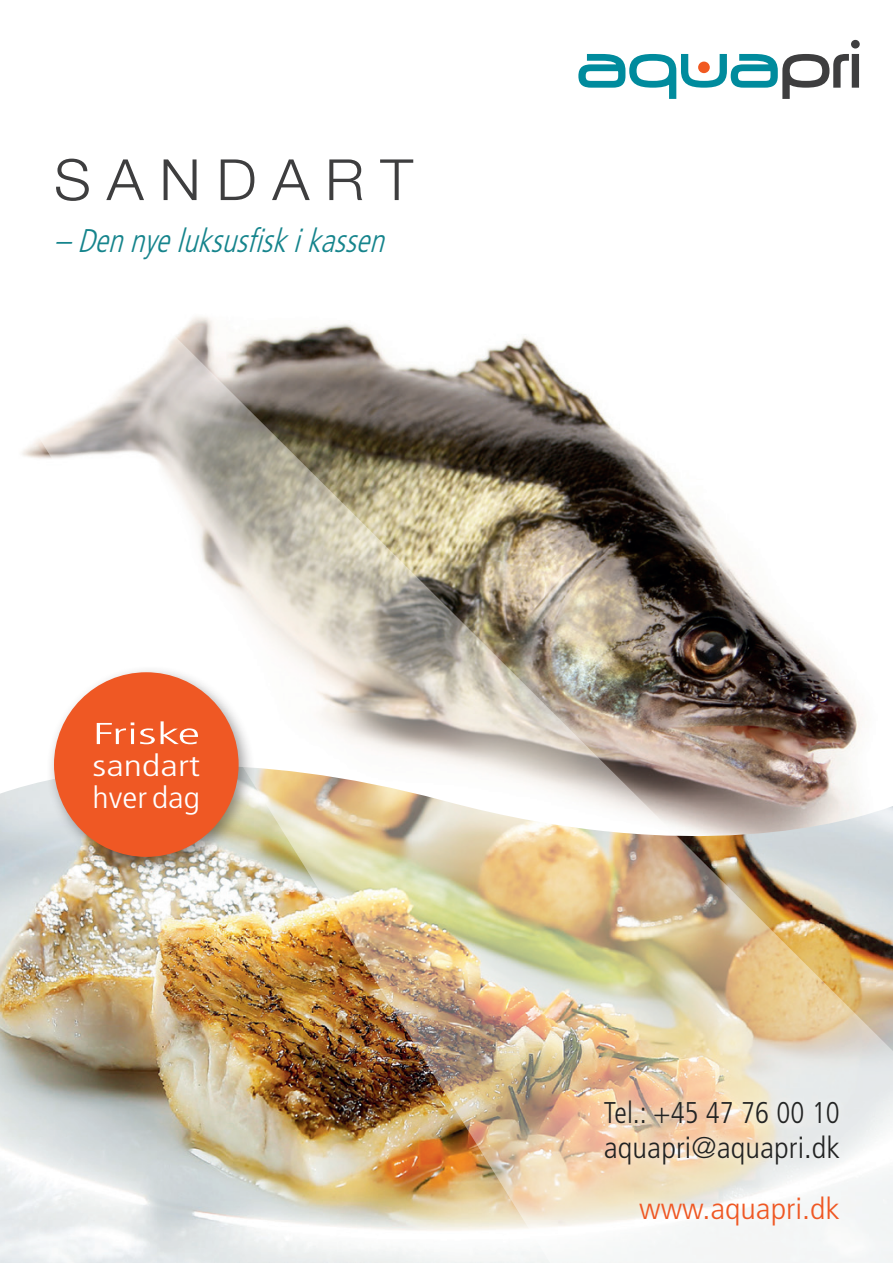
<style>
.page{position:relative;width:893px;height:1263px;background:#fff}
.page>*{position:absolute;margin:0;border:0;box-sizing:border-box;transform-origin:0 0}
.t1{font:300 56.85px "Helvetica Neue LT Pro";letter-spacing:.27em;color:#3e3e3f}
.t2{font:italic 300 condensed 32.85px "Frutiger LT Std";color:#15848c;scale:.95 1}
.t3{font:300 condensed 30.3px "Frutiger LT Std";color:#fff;scale:1.3 1}
.t4{font:300 condensed 30.3px "Frutiger LT Std";color:#fff;scale:1.16 1}
.t5{font:300 condensed 30.3px "Frutiger LT Std";color:#fff;scale:1.75 1}
.t6{font:300 condensed 30px "Frutiger LT Std";letter-spacing:.005em;color:#222323;scale:1.05 1}
.t7{font:300 condensed 30px "Frutiger LT Std";letter-spacing:.005em;color:#222323}
.t8{font:300 condensed 30px "Frutiger LT Std";color:#ef5824;scale:1.11 1}
</style>
<div class="page">
<img style="left:0;top:39px;width:893px;height:1224px">
<div style="left:596px;top:1092px;width:252px;height:143px;background:#fff;opacity:.75"></div>
<div style="left:46px;top:664px;width:210px;height:210px;background:#231f20;opacity:.45"></div>
<div style="left:54px;top:672px;width:185px;height:185px;background:#ef5824;border-radius:50%"></div>
<p class="t1" style="left:54px;top:145px;width:360px">SANDART</p>
<p class="t2" style="left:54px;top:222px;width:359px">–Dennyeluksusfiskikassen</p>
<p class="t5" style="left:92px;top:716px;width:63px">Friske</p>
<p class="t3" style="left:92px;top:748px;width:84px">sandart</p>
<p class="t4" style="left:92px;top:780px;width:94px">hver dag</p>
<p class="t7" style="left:604px;top:1096px;width:237px">Tel.: +45 47 76 00 10</p>
<p class="t6" style="left:604px;top:1130px;width:226px">aquapri@aquapri.dk</p>
<p class="t8" style="left:639px;top:1192px;width:182px">www.aquapri.dk</p>
</div>
